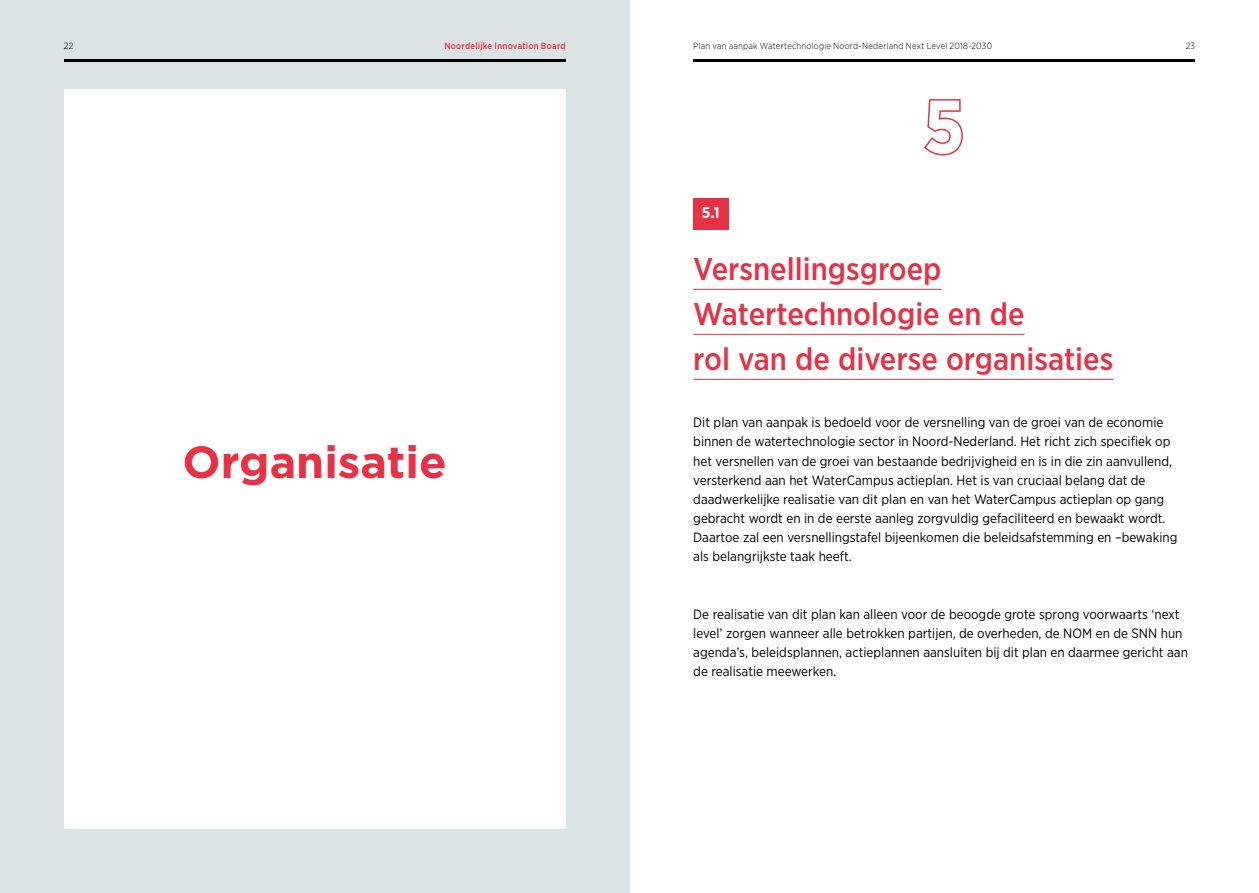
<style>
.page{position:relative;width:1259px;height:893px;background:#fff}
.page>*{position:absolute;margin:0;border:0;box-sizing:border-box;transform-origin:0 0}
.t1{font:700 75px "Gotham Narrow";color:#fff}
.t2{font:700 45px "Gotham HTF";color:#e73246}
.t3{font:500 31.5px/45px "Gotham Narrow";color:#e73246}
.t4{font:700 15.75px "Gotham Narrow";color:#fff}
.t5{font:13.5px/19.2px "Gotham Narrow";color:#000}
.t6{font:300 9px "Gotham Narrow";letter-spacing:.025em;color:#000}
.t7{font:500 9px "Gotham Narrow";letter-spacing:.025em;color:#e73246}
</style>
<div class="page">
<div style="left:0;top:0;width:629px;height:893px;background:#dce3e5"></div>
<div style="left:64px;top:89px;width:502px;height:740px;background:#fff"></div>
<hr style="left:64px;top:60px;width:502px;height:2px;background:#000">
<hr style="left:693px;top:60px;width:502px;height:2px;background:#000">
<svg style="left:924px;top:99px;width:39px;height:57px"></svg>
<div style="left:693px;top:198px;width:35px;height:32px;background:#e73246"></div>
<hr style="left:693px;top:289px;width:248px;height:1px;background:#e73246">
<hr style="left:693px;top:334px;width:331px;height:1px;background:#e73246">
<hr style="left:693px;top:379px;width:420px;height:1px;background:#e73246">
<p class="t6" style="left:64px;top:40px;width:11px">22</p>
<p class="t7" style="left:444px;top:40px;width:123px">Noordelijke Innovation Board</p>
<p class="t6" style="left:693px;top:40px;width:300px">Plan van aanpak Watertechnologie Noord-Nederland Next Level 2018-2030</p>
<p class="t6" style="left:1185px;top:40px;width:11px">23</p>
<h1 class="t1" style="left:923px;top:79px;width:43px">5</h1>
<h2 class="t2" style="left:183px;top:436px;width:266px">Organisatie</h2>
<p class="t4" style="left:702px;top:203px;width:19px">5.1</p>
<h3 class="t3" style="left:693px;top:246px;width:421px">Versnellingsgroep<br>Watertechnologie en de<br>rol van de diverse organisaties</h3>
<p class="t5" style="left:693px;top:413px;width:486px">Dit plan van aanpak is bedoeld voor de versnelling van de groei van de economie binnen de watertechnologie sector in Noord-Nederland. Het richt zich specifiek op het versnellen van de groei van bestaande bedrijvigheid en is in die zin aanvullend, versterkend aan het WaterCampus actieplan. Het is van cruciaal belang dat de daadwerkelijke realisatie van dit plan en van het WaterCampus actieplan op gang gebracht wordt en in de eerste aanleg zorgvuldig gefaciliteerd en bewaakt wordt.<br>Daartoe zal een versnellingstafel bijeenkomen die beleidsafstemming en –bewaking als belangrijkste taak heeft.</p>
<p class="t5" style="left:693px;top:604px;width:496px">De realisatie van dit plan kan alleen voor de beoogde grote sprong voorwaarts ‘next level’ zorgen wanneer alle betrokken partijen, de overheden, de NOM en de SNN hun agenda’s, beleidsplannen, actieplannen aansluiten bij dit plan en daarmee gericht aan de realisatie meewerken.</p>
</div>
